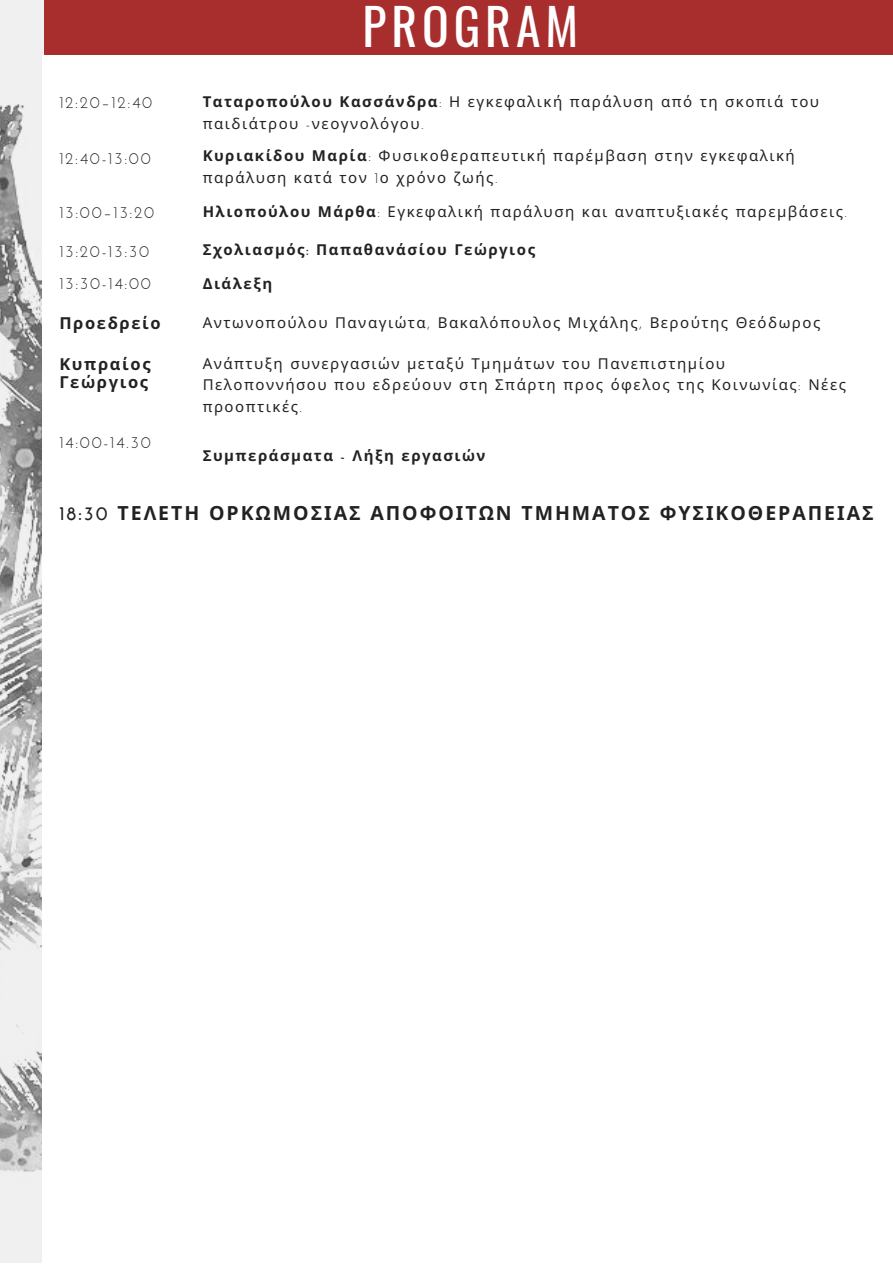
<style>
.page{position:relative;width:893px;height:1264px;background:#fff}
.page>*{position:absolute;margin:0;border:0;box-sizing:border-box;transform-origin:0 0}
.t1{font:49.65px "Oswald";letter-spacing:.1em;color:#fff}
.t2{font:700 19.5px "Noto Sans";letter-spacing:.1em;color:#222}
.t3{font:16.5px "Josefin Sans";letter-spacing:.1em;color:#222}
.t4{font:700 16.5px/18px "Noto Sans";letter-spacing:.1em;color:#222}
.t5{font:15px/21.3px "Noto Sans";letter-spacing:.1em;color:#222}
.t6{font:700 15px "Noto Sans";letter-spacing:.1em;color:#222}
.s1{font-weight:700}
.s2{font-family:"Josefin Sans"}
</style>
<div class="page">
<div style="left:0;top:0;width:892px;height:1262px;background:#a82e2e"></div>
<img style="left:0;top:0;width:43px;height:1262px">
<div style="left:43px;top:55px;width:849px;height:1207px;background:#fff"></div>
<p class="t3" style="left:59px;top:96px;width:94px">12:20–12:40</p>
<p class="t1" style="left:362px;top:-12px;width:217px">PROGRAM</p>
<p class="t5" style="left:203px;top:91px;width:618px"><span class="s1">Ταταροπούλου Κασσάνδρα</span><span class="s2">:</span> Η εγκεφαλική παράλυση από τη σκοπιά του παιδιάτρου <span class="s2">-</span>νεογνολόγου<span class="s2">.</span></p>
<p class="t3" style="left:59px;top:151px;width:93px">12:40-13:00</p>
<p class="t5" style="left:203px;top:145px;width:593px"><span class="s1">Κυριακίδου Μαρία</span><span class="s2">:</span> Φυσικοθεραπευτική παρέμβαση στην εγκεφαλική παράλυση κατά τον <span class="s2">1</span>ο χρόνο ζωής<span class="s2">.</span></p>
<p class="t3" style="left:59px;top:205px;width:96px">13:00–13:20</p>
<p class="t5" style="left:203px;top:200px;width:645px"><span class="s1">Ηλιοπούλου Μάρθα</span><span class="s2">:</span> Εγκεφαλική παράλυση και αναπτυξιακές παρεμβάσεις<span class="s2">.</span></p>
<p class="t3" style="left:59px;top:244px;width:91px">13:20-13:30</p>
<p class="t6" style="left:203px;top:239px;width:334px">Σχολιασμός<span class="s2">:</span> Παπαθανάσίου Γεώργιος</p>
<p class="t3" style="left:59px;top:277px;width:93px">13:30-14:00</p>
<p class="t6" style="left:203px;top:273px;width:71px">Διάλεξη</p>
<p class="t4" style="left:59px;top:313px;width:103px">Προεδρείο</p>
<p class="t5" style="left:203px;top:311px;width:619px">Αντωνοπούλου Παναγιώτα<span class="s2">,</span> Βακαλόπουλος Μιχάλης<span class="s2">,</span> Βερούτης Θεόδωρος</p>
<p class="t4" style="left:59px;top:354px;width:93px">Κυπραίος<br>Γεώργιος</p>
<p class="t5" style="left:203px;top:352px;width:644px">Ανάπτυξη συνεργασιών μεταξύ Τμημάτων του Πανεπιστημίου<br>Πελοποννήσου που εδρεύουν στη Σπάρτη προς όφελος της Κοινωνίας<span class="s2">:</span> Νέες προοπτικές<span class="s2">.</span></p>
<p class="t6" style="left:203px;top:445px;width:284px">Συμπεράσματα <span class="s2">-</span> Λήξη εργασιών</p>
<p class="t3" style="left:59px;top:436px;width:93px">14:00-14.30</p>
<p class="t2" style="left:59px;top:499px;width:815px"><span class="s2">18:30</span> ΤΕΛΕΤΗ ΟΡΚΩΜΟΣΙΑΣ ΑΠΟΦΟΙΤΩΝ ΤΜΗΜΑΤΟΣ ΦΥΣΙΚΟΘΕΡΑΠΕΙΑΣ</p>
</div>
